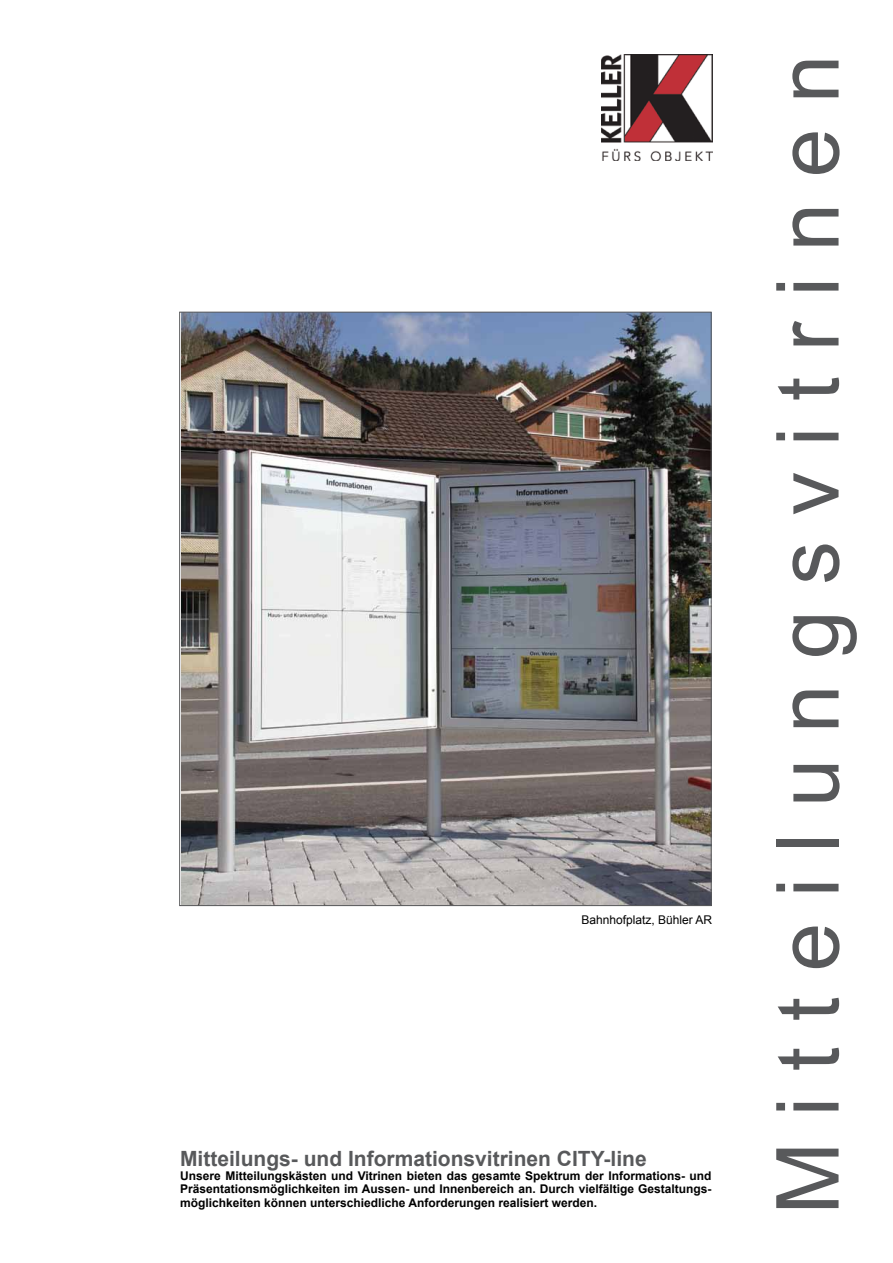
<style>
.page{position:relative;width:893px;height:1263px;background:#fff}
.page>*{position:absolute;margin:0;border:0;box-sizing:border-box;transform-origin:0 0}
.t1{font:87px "Arial";letter-spacing:.295em;color:#58595b}
.t2{font:700 21px "Arial";color:#58595b}
.t3{font:700 12px/13.5px "Arial";color:#000;text-align:justify}
.t4{font:12px "Arial";color:#000}
</style>
<div class="page">
<img style="left:181px;top:314px;width:528px;height:590px">
<img style="left:602px;top:54px;width:110px;height:106px">
<p class="t4" style="left:581px;top:912px;width:132px">Bahnhofplatz, Bühler AR</p>
<h2 class="t2" style="left:180px;top:1145px;width:468px">Mitteilungs- und Informationsvitrinen CITY-line</h2>
<p class="t3" style="left:180px;top:1169px;width:533px">Unsere Mitteilungskästen und Vitrinen bieten das gesamte Spektrum der Informations- und Präsentationsmöglichkeiten im Aussen- und Innenbereich an. Durch vielfältige Gestaltungs&shy;möglichkeiten können unterschiedliche Anforderungen realisiert werden.</p>
<h1 class="t1" style="left:751px;top:1214px;width:1161px;rotate:-90deg">Mitteilungsvitrinen</h1>
</div>
